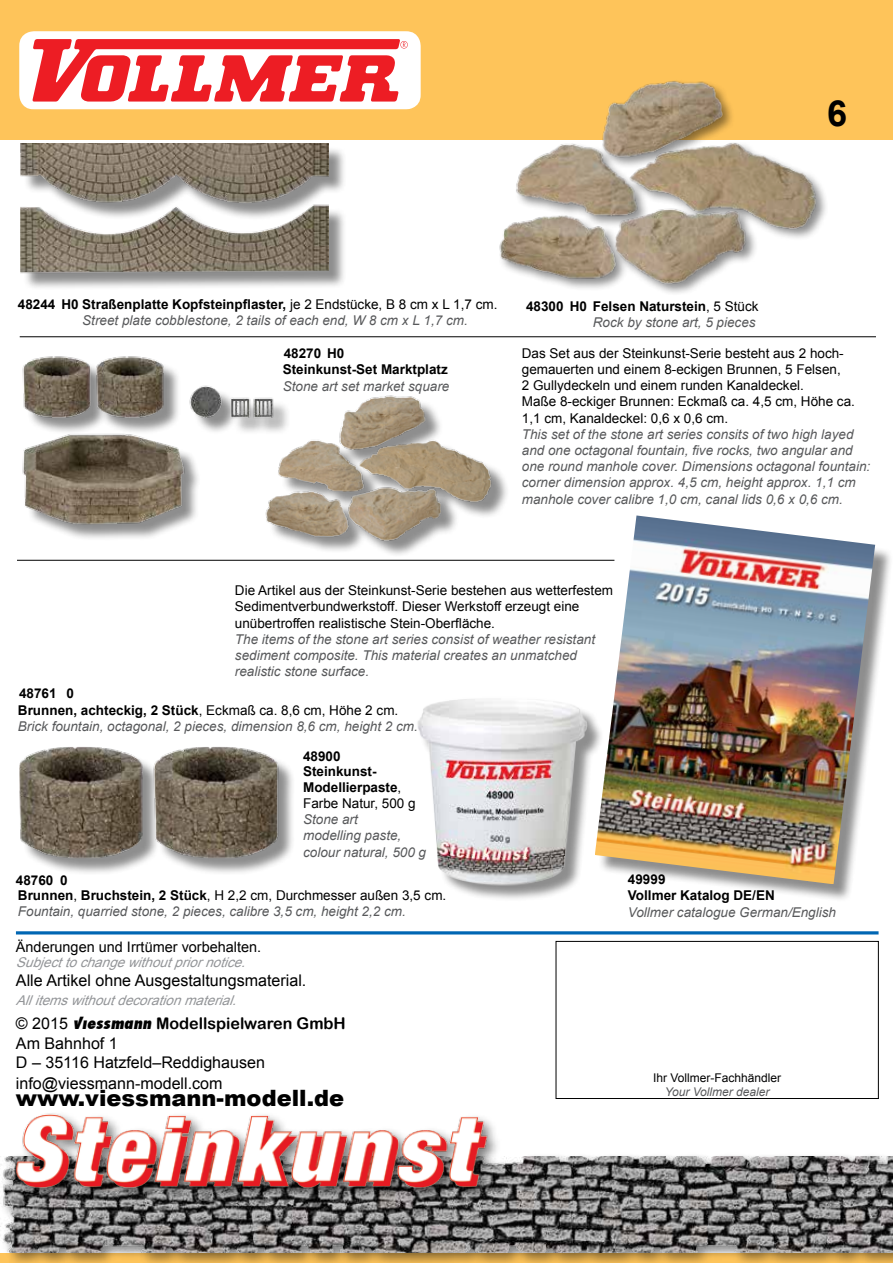
<style>
.page{position:relative;width:893px;height:1263px;background:#fff}
.page>*{position:absolute;margin:0;border:0;box-sizing:border-box;transform-origin:0 0}
.t1{font:700 36px "Arial";color:#000}
.t2{font:900 22.5px "Arial";color:#000}
.t3{font:16.05px/19.4px "Arial";color:#000}
.t4{font:16.05px "Arial Rounded MT Bold";color:#000}
.t5{font:14.4px "Arial";color:#000}
.t6{font:italic 13.5px/16.2px "Arial";color:#58595b}
.t7{font:13.5px/16.2px "Arial";color:#000}
.t8{font:700 13.5px/16.2px "Arial";color:#000}
.t9{font:italic 13.5px "Arial";color:#939598}
.t10{font:12px "Arial";color:#000}
.t11{font:italic 12px "Arial";color:#58595b}
.s1{font-weight:700;font-style:normal;color:#000}
.s2{font-style:normal;color:#000}
.s3{font-weight:400}
.s4{font-weight:400;font-style:italic;color:#58595b}
.s5{font-weight:700}
.s6{font-family:"Arial"}
.s7{font-family:"Viessmann Normal"}
</style>
<div class="page">
<div style="left:0;top:0;width:893px;height:140px;background:#fec45a"></div>
<div style="left:0;top:1152px;width:893px;height:111px;background:#000;opacity:.5"></div>
<img style="left:0;top:1156px;width:893px;height:96px">
<div style="left:598px;top:518px;width:295px;height:384px;background:#000;opacity:.45"></div>
<img style="left:595px;top:515px;width:280px;height:369px">
<img style="left:417px;top:674px;width:185px;height:228px">
<img style="left:16px;top:1113px;width:514px;height:112px">
<hr style="left:16px;top:931px;width:862px;height:3px;background:#0066b3">
<div style="left:556px;top:941px;width:322px;height:158px;border:1px solid #000"></div>
<div style="left:24px;top:146px;width:323px;height:145px;background:#000;opacity:.45"></div>
<img style="left:20px;top:144px;width:308px;height:147px">
<img style="left:22px;top:356px;width:237px;height:182px">
<img style="left:19px;top:747px;width:274px;height:126px">
<svg style="left:19px;top:31px;width:402px;height:79px;background:#f69294"></svg>
<div style="left:269px;top:399px;width:240px;height:159px;background:#000;opacity:.45"></div>
<img style="left:259px;top:395px;width:239px;height:152px">
<div style="left:498px;top:79px;width:331px;height:217px;background:#000;opacity:.45"></div>
<img style="left:498px;top:79px;width:319px;height:217px">
<hr style="left:20px;top:336px;width:856px;height:1px;background:#000">
<hr style="left:17px;top:560px;width:597px;height:1px;background:#000">
<h1 class="t1" style="left:827px;top:89px;width:22px">6</h1>
<p class="t6" style="left:82px;top:296px;width:417px;text-indent:-64px"><span class="s1">48244 H0 Straßenplatte Kopfsteinpflaster,</span> <span class="s2">je 2 Endstücke, B 8 cm x L 1,7 cm.<br></span>Street plate cobblestone, 2 tails of each end, W 8 cm x L 1,7 cm.</p>
<p class="t8" style="left:526px;top:298px;width:234px;text-align:right">48300 H0 Felsen Naturstein<span class="s3">, 5 Stück<br></span><span class="s4">Rock by stone art, 5 pieces</span></p>
<p class="t8" style="left:283px;top:362px;width:167px">Steinkunst-Set Marktplatz</p>
<p class="t6" style="left:283px;top:378px;width:168px">Stone art set market square</p>
<p class="t7" style="left:522px;top:345px;width:335px">Das Set aus der Steinkunst-Serie besteht aus 2 hoch&shy;gemauerten und einem 8-eckigen Brunnen, 5 Felsen,<br>2 Gullydeckeln und einem runden Kanaldeckel.<br>Maße 8-eckiger Brunnen: Eckmaß ca. 4,5 cm, Höhe ca.<br>1,1 cm, Kanaldeckel: 0,6 x 0,6 cm.</p>
<p class="t6" style="left:522px;top:426px;width:350px">This set of the stone art series consits of two high layed and one octagonal fountain, five rocks, two angular and one round manhole cover. Dimensions octagonal fountain: corner dimension approx. 4,5 cm, height approx. 1,1 cm manhole cover calibre 1,0 cm, canal lids 0,6 x 0,6 cm.</p>
<p class="t8" style="left:284px;top:345px;width:62px">48270 H0</p>
<p class="t8" style="left:19px;top:686px;width:57px">48761 0</p>
<p class="t7" style="left:235px;top:582px;width:380px">Die Artikel aus der Steinkunst-Serie bestehen aus wetterfestem<br>Sedimentverbundwerkstoff. Dieser Werkstoff erzeugt eine unübertroffen realistische Stein-Oberfläche.</p>
<p class="t6" style="left:235px;top:631px;width:362px">The items of the stone art series consist of weather resistant sediment composite. This material creates an unmatched realistic stone surface.</p>
<p class="t6" style="left:18px;top:702px;width:401px"><span class="s1">Brunnen, achteckig, 2 Stück</span><span class="s2">, Eckmaß ca. 8,6 cm, Höhe 2 cm.<br></span>Brick fountain, octagonal, 2 pieces, dimension 8,6 cm, height 2 cm.</p>
<p class="t8" style="left:16px;top:872px;width:53px">48760 0</p>
<p class="t8" style="left:303px;top:749px;width:75px;line-height:14.5px">48900<br>Steinkunst-</p>
<p class="t7" style="left:303px;top:779px;width:114px"><span class="s5">Modellierpaste</span>,<br>Farbe Natur, 500 g</p>
<p class="t6" style="left:303px;top:811px;width:125px">Stone art<br>modelling paste, colour natural, 500 g</p>
<p class="t6" style="left:18px;top:887px;width:430px"><span class="s1">Brunnen</span><span class="s2">,</span> <span class="s1">Bruchstein, 2 Stück</span><span class="s2">, H 2,2 cm, Durchmesser außen 3,5 cm.<br></span>Fountain, quarried stone, 2 pieces, calibre 3,5 cm, height 2,2 cm.</p>
<p class="t5" style="left:16px;top:937px;width:247px">Änderungen und Irrtümer vorbehalten.</p>
<p class="t9" style="left:16px;top:953px;width:237px">Subjecttochangewithoutpriornotice.</p>
<p class="t3" style="left:16px;top:971px;width:292px">Alle Artikel ohne Ausgestaltungsmaterial.</p>
<p class="t9" style="left:16px;top:992px;width:228px">Allitemswithoutdecorationmaterial.</p>
<p class="t4" style="left:16px;top:1014px;width:331px"><span class="s6">© 2015</span> <span class="s7">Viessmann</span> Modellspielwaren GmbH</p>
<p class="t3" style="left:16px;top:1033px;width:251px">Am Bahnhof 1<br>D – 35116 Hatzfeld–Reddighausen</p>
<p class="t3" style="left:16px;top:1074px;width:208px">info@viessmann-modell.com</p>
<h2 class="t2" style="left:16px;top:1082px;width:330px">www.viessmann-modell.de</h2>
<p class="t8" style="left:628px;top:872px;width:148px">49999<br>Vollmer Katalog DE/EN</p>
<p class="t6" style="left:628px;top:904px;width:210px">Vollmer catalogue German/English</p>
<p class="t10" style="left:653px;top:1070px;width:130px">Ihr Vollmer-Fachhändler</p>
<p class="t11" style="left:665px;top:1084px;width:106px">Your Vollmer dealer</p>
</div>
